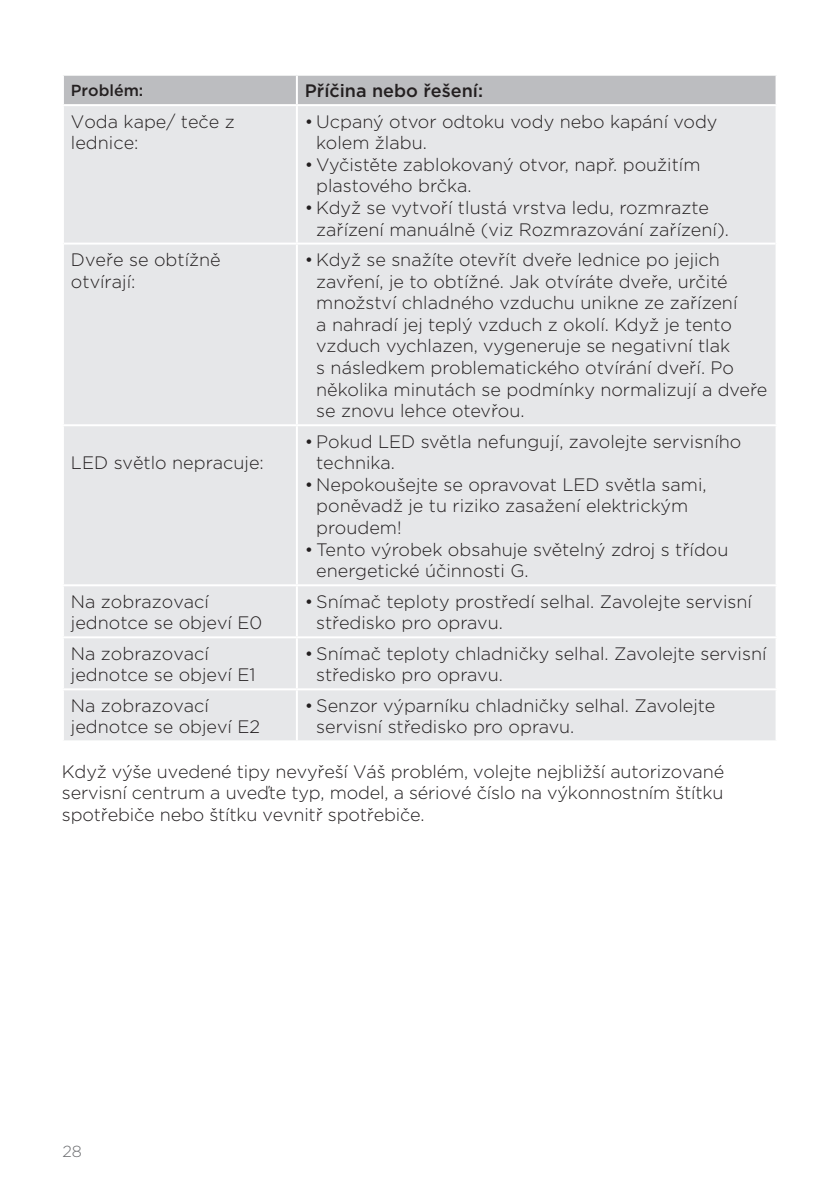
<style>
.page{position:relative;width:840px;height:1191px;background:#fff}
.page>*{position:absolute;margin:0;border:0;box-sizing:border-box;transform-origin:0 0}
.besedilo{font:300 18px/21.6px "Gotham";color:#231f20}
.tabele_tekst{font:300 18px/21.6px "Gotham";color:#231f20}
.tabele_tekst-2{font:500 18px "Gotham";color:#231f20}
.tabela_tekst{font:500 16px "Gotham";color:#231f20}
.t1{font:300 16px "Gotham";color:#6c6d70}
</style>
<div class="page">
<div style="left:64px;top:76px;width:711px;height:28px;background:#bcbdc0"></div>
<div style="left:64px;top:106px;width:711px;height:478px;background:#e6e7e9"></div>
<div style="left:64px;top:586px;width:711px;height:154px;background:#e6e7e9"></div>
<hr style="left:296px;top:76px;width:2px;height:28px;background:#fff">
<hr style="left:296px;top:106px;width:2px;height:137px;background:#fff">
<hr style="left:296px;top:245px;width:2px;height:179px;background:#fff">
<hr style="left:62px;top:424px;width:235px;height:2px;background:#fff">
<hr style="left:297px;top:424px;width:480px;height:2px;background:#fff">
<hr style="left:296px;top:426px;width:2px;height:158px;background:#fff">
<hr style="left:64px;top:243px;width:233px;height:2px;background:#fff">
<hr style="left:297px;top:243px;width:478px;height:2px;background:#fff">
<hr style="left:296px;top:586px;width:2px;height:50px;background:#fff">
<hr style="left:62px;top:636px;width:235px;height:2px;background:#fff">
<hr style="left:297px;top:636px;width:480px;height:2px;background:#fff">
<hr style="left:296px;top:638px;width:2px;height:50px;background:#fff">
<hr style="left:62px;top:688px;width:235px;height:2px;background:#fff">
<hr style="left:297px;top:688px;width:480px;height:2px;background:#fff">
<hr style="left:296px;top:690px;width:2px;height:50px;background:#fff">
<p class="tabela_tekst" style="left:71px;top:79px;width:74px">Problém:</p>
<p class="tabele_tekst-2" style="left:305px;top:79px;width:180px">Příčina nebo řešení:</p>
<p class="tabele_tekst" style="left:71px;top:110px;width:165px">Voda kape/ teče z lednice:</p>
<p class="besedilo" style="left:316px;top:110px;width:402px;text-indent:-11px">• Ucpaný otvor odtoku vody nebo kapání vody kolem žlabu.</p>
<p class="besedilo" style="left:316px;top:153px;width:385px;text-indent:-11px">• Vyčistěte zablokovaný otvor, např. použitím plastového brčka.</p>
<p class="besedilo" style="left:316px;top:196px;width:414px;text-indent:-11px">• Když se vytvoří tlustá vrstva ledu, rozmrazte zařízení manuálně (viz Rozmrazování zařízení).</p>
<p class="tabele_tekst" style="left:71px;top:248px;width:151px">Dveře se obtížně otvírají:</p>
<p class="besedilo" style="left:316px;top:248px;width:452px;text-indent:-11px">• Když se snažíte otevřít dveře lednice po jejich zavření, je to obtížné. Jak otvíráte dveře, určité množství chladného vzduchu unikne ze zařízení<br>a nahradí jej teplý vzduch z okolí. Když je tento vzduch vychlazen, vygeneruje se negativní tlak<br>s následkem problematického otvírání dveří. Po několika minutách se podmínky normalizují a dveře se znovu lehce otevřou.</p>
<p class="tabele_tekst" style="left:71px;top:451px;width:194px">LED světlo nepracuje:</p>
<p class="besedilo" style="left:316px;top:430px;width:426px;text-indent:-11px">• Pokud LED světla nefungují, zavolejte servisního technika.</p>
<p class="besedilo" style="left:316px;top:473px;width:392px;text-indent:-11px">• Nepokoušejte se opravovat LED světla sami, poněvadž je tu riziko zasažení elektrickým proudem!</p>
<p class="besedilo" style="left:316px;top:538px;width:413px;text-indent:-11px">• Tento výrobek obsahuje světelný zdroj s třídou energetické účinnosti G.</p>
<p class="tabele_tekst" style="left:71px;top:590px;width:193px">Na zobrazovací jednotce se objeví E0</p>
<p class="besedilo" style="left:316px;top:590px;width:437px;text-indent:-11px">• Snímač teploty prostředí selhal. Zavolejte servisní středisko pro opravu.</p>
<p class="tabele_tekst" style="left:71px;top:642px;width:186px">Na zobrazovací jednotce se objeví E1</p>
<p class="besedilo" style="left:316px;top:642px;width:451px;text-indent:-11px">• Snímač teploty chladničky selhal. Zavolejte servisní středisko pro opravu.</p>
<p class="tabele_tekst" style="left:71px;top:694px;width:191px">Na zobrazovací jednotce se objeví E2</p>
<p class="besedilo" style="left:316px;top:694px;width:400px;text-indent:-11px">• Senzor výparníku chladničky selhal. Zavolejte servisní středisko pro opravu.</p>
<p class="besedilo" style="left:62px;top:760px;width:663px;text-align:justify">Když výše uvedené tipy nevyřeší Váš problém, volejte nejbližší autorizované servisní centrum a uveďte typ, model, a sériové číslo na výkonnostním štítku spotřebiče nebo štítku vevnitř spotřebiče.</p>
<p class="t1" style="left:62px;top:1140px;width:21px">28</p>
</div>
